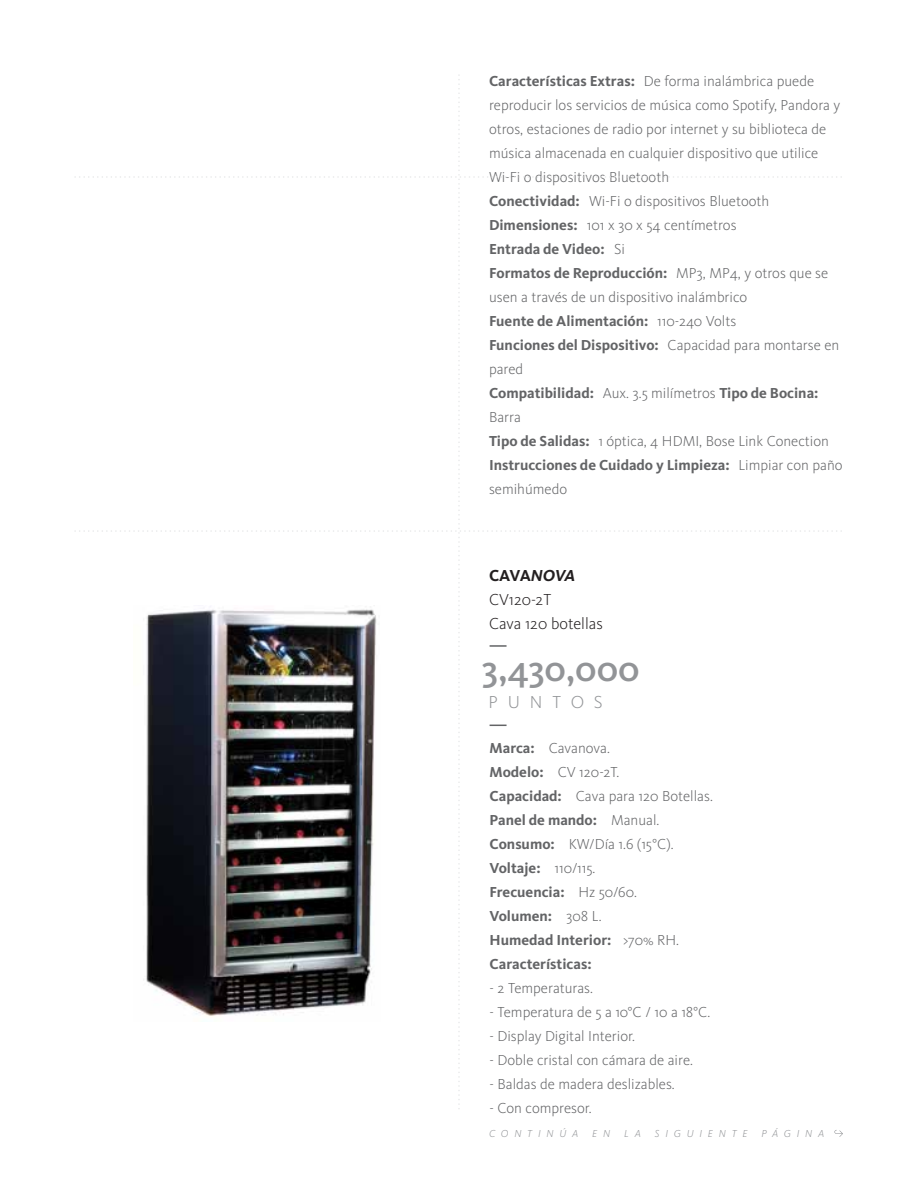
<style>
.page{position:relative;width:918px;height:1188px;background:#fff}
.page>*{position:absolute;margin:0;border:0;box-sizing:border-box;transform-origin:0 0}
.t1{font:500 37.2px "Kievit OT";color:#929497}
.t2{font:300 18px "Kievit OT";letter-spacing:.55em;color:#929497}
.t3{font:300 16.5px/24px "Kievit OT";color:#231f20}
.t4{font:300 15px/24px "Kievit OT";color:#636466}
.t5{font:700 15px/24px "Kievit OT";color:#636466}
.t6{font:italic 300 10.5px "Kievit OT";letter-spacing:.55em;color:#929497}
.s1{font-weight:700}
.s2{font-weight:700;font-style:italic}
.s3{font-weight:300}
</style>
<div class="page">
<svg style="left:834px;top:1130px;width:9px;height:7px"></svg>
<img style="left:146px;top:609px;width:231px;height:407px">
<p class="t4" style="left:489px;top:69px;width:355px"><span class="s1">Características Extras:</span> De forma inalámbrica puede reproducir los servicios de música como Spotify, Pandora y otros, estaciones de radio por internet y su biblioteca de música almacenada en cualquier dispositivo que utilice Wi-Fi o dispositivos Bluetooth<br><span class="s1">Conectividad:</span> Wi-Fi o dispositivos Bluetooth <span class="s1">Dimensiones:</span> 101 x 30 x 54 centímetros<br><span class="s1">Entrada de Video:</span> Si<br><span class="s1">Formatos de Reproducción:</span> MP3, MP4, y otros que se usen a través de un dispositivo inalámbrico<br><span class="s1">Fuente de Alimentación:</span> 110-240 Volts<br><span class="s1">Funciones del Dispositivo:</span> Capacidad para montarse en pared<br><span class="s1">Compatibilidad:</span> Aux. 3.5 milímetros <span class="s1">Tipo de Bocina:<br></span>Barra<br><span class="s1">Tipo de Salidas:</span> 1 óptica, 4 HDMI, Bose Link Conection <span class="s1">Instrucciones de Cuidado y Limpieza:</span> Limpiar con paño semihúmedo</p>
<p class="t3" style="left:489px;top:563px;width:116px"><span class="s1">CAVA</span><span class="s2">NOVA<br></span>CV120-2T<br>Cava 120 botellas</p>
<h1 class="t1" style="left:482px;top:646px;width:160px">3,430,000</h1>
<p class="t2" style="left:489px;top:692px;width:116px">PUNTOS</p>
<p class="t5" style="left:490px;top:736px;width:225px">Marca: <span class="s3">Cavanova.<br></span>Modelo: <span class="s3">CV 120-2T.<br></span>Capacidad: <span class="s3">Cava para 120 Botellas.<br></span>Panel de mando: <span class="s3">Manual.<br></span>Consumo: <span class="s3">KW/Día 1.6 (15°C).<br></span>Voltaje: <span class="s3">110/115.<br></span>Frecuencia: <span class="s3">Hz 50/60.<br></span>Volumen: <span class="s3">308 L.<br></span>Humedad Interior: <span class="s3">&gt;70% RH.<br></span>Características:</p>
<p class="t4" style="left:490px;top:976px;width:105px">- 2 Temperaturas.</p>
<p class="t4" style="left:490px;top:1000px;width:222px">- Temperatura de 5 a 10°C / 10 a 18°C.</p>
<p class="t4" style="left:490px;top:1024px;width:147px">- Display Digital Interior.</p>
<p class="t4" style="left:490px;top:1048px;width:205px">- Doble cristal con cámara de aire.</p>
<p class="t4" style="left:490px;top:1072px;width:187px">- Baldas de madera deslizables.</p>
<p class="t4" style="left:490px;top:1096px;width:104px">- Con compresor.</p>
<p class="t6" style="left:489px;top:1127px;width:91px">CONTINÚA</p>
<p class="t6" style="left:592px;top:1127px;width:20px">E N</p>
<p class="t6" style="left:624px;top:1127px;width:18px">L A</p>
<p class="t6" style="left:655px;top:1127px;width:94px">SIGUIENTE</p>
<p class="t6" style="left:762px;top:1127px;width:64px">PÁGINA</p>
</div>
